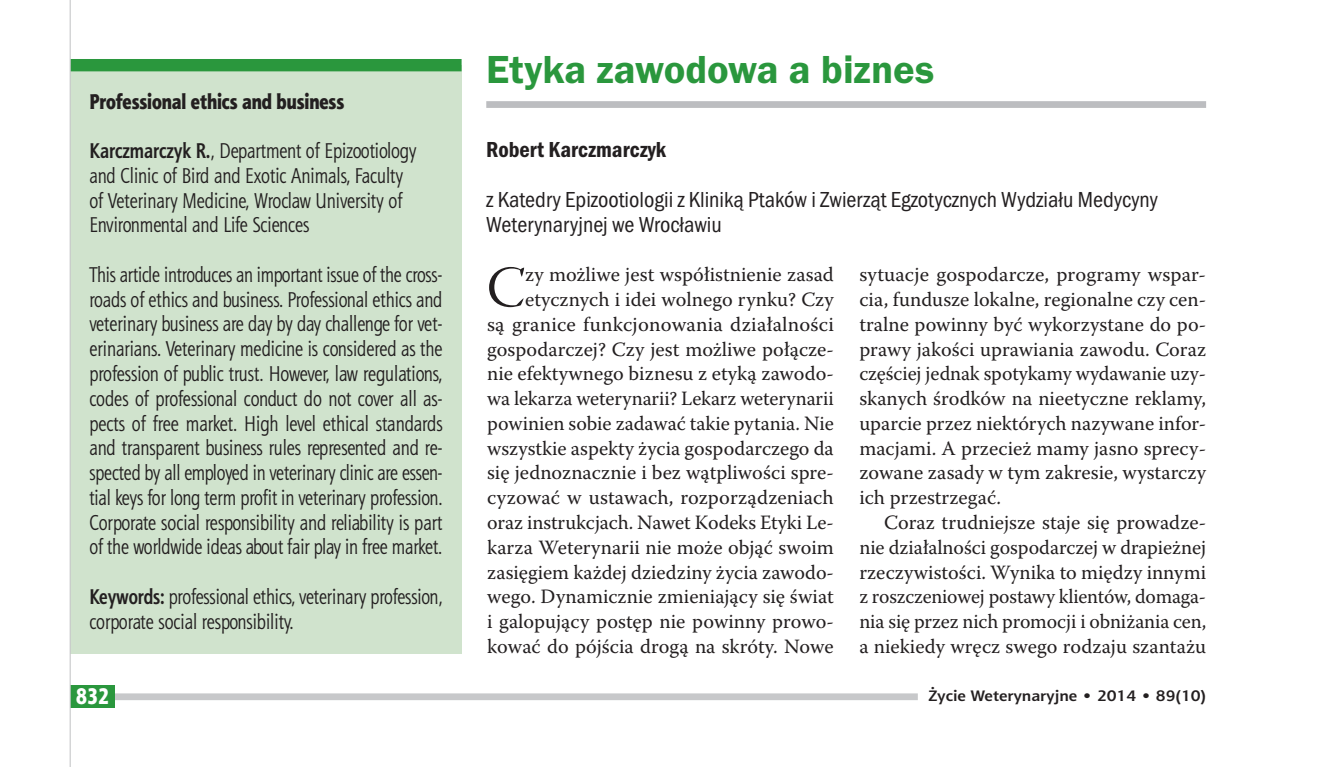
<style>
.page{position:relative;width:1321px;height:767px;background:#fff}
.page>*{position:absolute;margin:0;border:0;box-sizing:border-box;transform-origin:0 0}
.t1{font:57.82px "Warnock Pro Disp";color:#231f20}
.t2{font:600 40.5px "Franklin Gothic Itc TEE Dm";color:#2a973d}
.t3{font:22.5px/24.8px "Franklin Got Itc TOT Boo Con";color:#231f20}
.t4{font:22.5px "Franklin Got Itc TOT Dem Con";color:#231f20}
.t5{font:22.5px "Aerton Cnd EFN Black";color:#fff}
.t6{font:21.38px/24.8px "Aerton Cnd EFN";color:#231f20}
.t7{font:21.38px "Aerton Cnd EFN Black";color:#231f20}
.t8{font:20.25px/24.8px "Warnock Pro";color:#231f20;text-align:justify}
.t9{font:700 15.3px "Aerton EFN";color:#231f20;scale:1.11 1}
.s1{font-weight:700}
</style>
<div class="page">
<div style="left:486px;top:101px;width:719px;height:7px;background:#bcbdc0"></div>
<div style="left:70px;top:65px;width:391px;height:588px;background:#d0e3cd"></div>
<div style="left:70px;top:59px;width:391px;height:12px;background:#2a973d"></div>
<div style="left:70px;top:693px;width:847px;height:7px;background:#c7c8ca"></div>
<div style="left:70px;top:684px;width:45px;height:23px;background:#2a973d"></div>
<hr style="left:70px;top:0;width:1px;height:766px;background:#c7c8ca">
<p class="t7" style="left:89px;top:88px;width:256px">Professional ethics and business</p>
<p class="t6" style="left:89px;top:138px;width:329px"><span class="s1">Karczmarczyk R.</span>, Department of Epizootiology and Clinic of Bird and Exotic Animals, Faculty of Veterinary Medicine, Wroclaw University of Environmental and Life Sciences</p>
<p class="t6" style="left:89px;top:262px;width:355px;text-align:justify">This article introduces an important issue of the cross&shy;roads of ethics and business. Professional ethics and veterinary business are day by day challenge for vet&shy;erinarians. Veterinary medicine is considered as the profession of public trust. However, law regulations, codes of professional conduct do not cover all as&shy;pects of free market. High level ethical standards and transparent business rules represented and re&shy;spected by all employed in veterinary clinic are essen&shy;tial keys for long term profit in veterinary profession.<br>Corporate social responsibility and reliability is part of the worldwide ideas about fair play in free market.</p>
<p class="t6" style="left:89px;top:584px;width:355px"><span class="s1">Keywords:</span> professional ethics, veterinary profession, corporate social responsibility.</p>
<h2 class="t2" style="left:486px;top:47px;width:449px">Etyka zawodowa a biznes</h2>
<p class="t4" style="left:486px;top:137px;width:181px">Robert Karczmarczyk</p>
<p class="t3" style="left:486px;top:187px;width:673px">z Katedry Epizootiologii z Kliniką Ptaków i Zwierząt Egzotycznych Wydziału Medycyny<br>Weterynaryjnej we Wrocławiu</p>
<p class="t8" style="left:487px;top:262px;width:348px;text-align:right">zy możliwe jest współistnienie zasad etycznych i idei wolnego rynku? Czy<br>są granice funkcjonowania działalności gospodarczej? Czy jest możliwe połącze&shy;nie efektywnego biznesu z etyką zawodo&shy;wa lekarza weterynarii? Lekarz weterynarii powinien sobie zadawać takie pytania. Nie wszystkie aspekty życia gospodarczego da się jednoznacznie i bez wątpliwości spre&shy;cyzować w ustawach, rozporządzeniach oraz instrukcjach. Nawet Kodeks Etyki Le&shy;karza Weterynarii nie może objąć swoim zasięgiem każdej dziedziny życia zawodo&shy;wego. Dynamicznie zmieniający się świat i galopujący postęp nie powinny prowo&shy;kować do pójścia drogą na skróty. Nowe</p>
<p class="t8" style="left:859px;top:262px;width:348px">sytuacje gospodarcze, programy wspar&shy;cia, fundusze lokalne, regionalne czy cen&shy;tralne powinny być wykorzystane do po&shy;prawy jakości uprawiania zawodu. Coraz częściej jednak spotykamy wydawanie uzy&shy;skanych środków na nieetyczne reklamy, uparcie przez niektórych nazywane infor&shy;macjami. A przecież mamy jasno sprecy&shy;zowane zasady w tym zakresie, wystarczy ich przestrzegać.</p>
<h1 class="t1" style="left:487px;top:256px;width:39px">C</h1>
<p class="t8" style="left:859px;top:509px;width:348px;text-indent:25px">Coraz trudniejsze staje się prowadze&shy;nie działalności gospodarczej w drapieżnej rzeczywistości. Wynika to między innymi z roszczeniowej postawy klientów, domaga&shy;nia się przez nich promocji i obniżania cen, a niekiedy wręcz swego rodzaju szantażu</p>
<p class="t5" style="left:76px;top:682px;width:34px">832</p>
<p class="t9" style="left:928px;top:686px;width:252px">Życie Weterynaryjne • 2014 • 89(10)</p>
</div>
